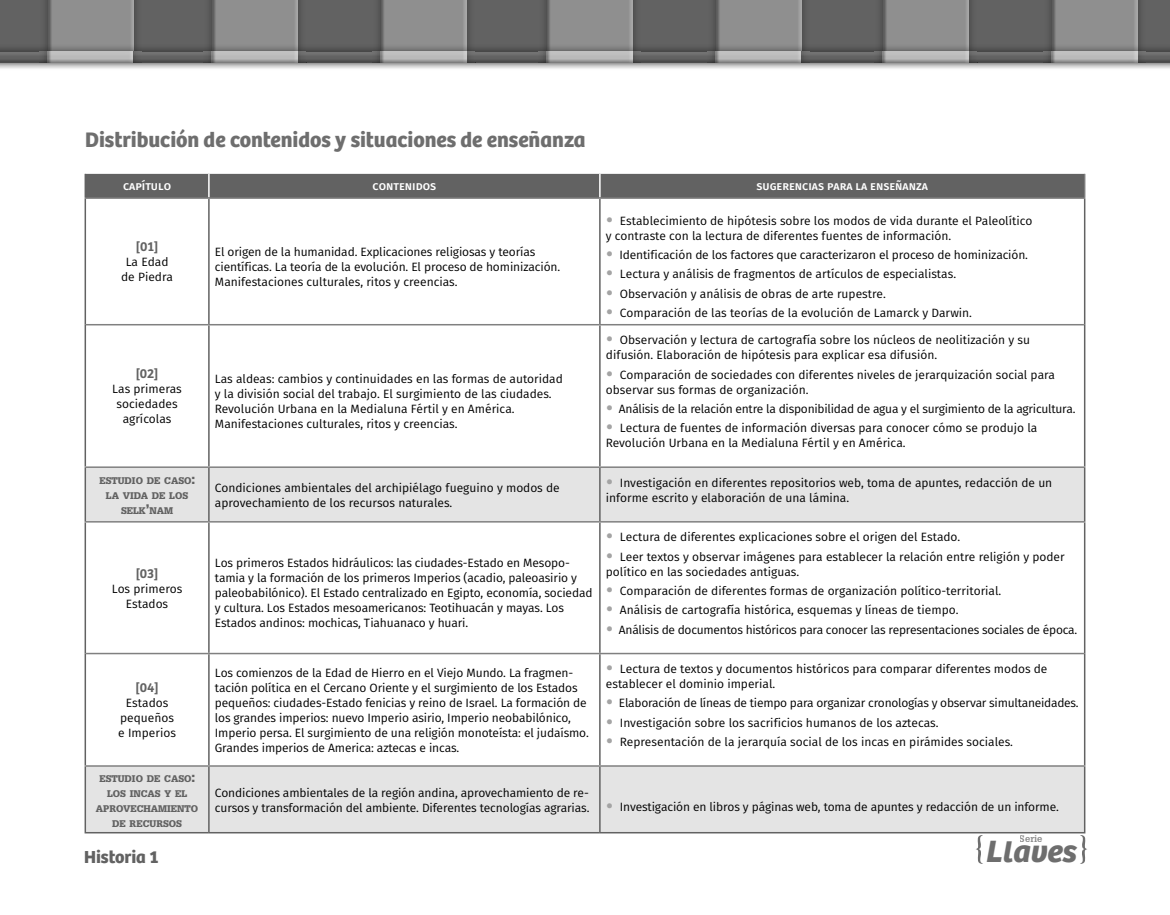
<style>
.page{position:relative;width:1170px;height:915px;background:#fff}
.page>*{position:absolute;margin:0;border:0;box-sizing:border-box;transform-origin:0 0}
.t1{font:italic 700 31.95px "Bree";color:#6e6e6e}
.t2{font:700 21.75px "Bree";color:#6e6e6e}
.t3{font:700 18px "Bree";color:#626262}
.t4{font:600 13.5px "Bree";letter-spacing:-.005em;color:#626262}
.t5{font:12px/15px "Fira Sans";letter-spacing:-.01em;color:#000}
.t6{font:500 12px "Fira Sans";color:#fff}
.t7{font:900 9.45px/15px "Glypha LT Std";color:#626262;text-align:center}
.t8{font:700 9.3px "Glypha LT Std";color:#6e6e6e}
.s1{font-size:24px;color:#a4a4a4}
.s2{font-size:13.5px}
.s3{font-size:29.7px}
</style>
<div class="page">
<svg style="left:976px;top:835px;width:7px;height:29px"></svg>
<svg style="left:1080px;top:835px;width:7px;height:29px"></svg>
<svg style="left:86px;top:468px;width:997px;height:363px"></svg>
<hr style="left:208px;top:199px;width:2px;height:125px;background:#626262">
<hr style="left:599px;top:199px;width:1px;height:125px;background:#626262">
<hr style="left:208px;top:325px;width:2px;height:141px;background:#626262">
<hr style="left:599px;top:325px;width:1px;height:141px;background:#626262">
<hr style="left:85px;top:197px;width:124px;height:2px;background:#808080">
<hr style="left:209px;top:197px;width:391px;height:2px;background:#808080">
<hr style="left:600px;top:197px;width:485px;height:2px;background:#808080">
<hr style="left:1083px;top:199px;width:2px;height:125px;background:#626262">
<hr style="left:1083px;top:324px;width:2px;height:142px;background:#626262">
<hr style="left:1083px;top:522px;width:2px;height:131px;background:#626262">
<hr style="left:86px;top:324px;width:123px;height:1px;background:#808080">
<hr style="left:209px;top:324px;width:391px;height:1px;background:#808080">
<hr style="left:600px;top:324px;width:483px;height:1px;background:#808080">
<hr style="left:208px;top:468px;width:2px;height:53px;background:#626262">
<hr style="left:599px;top:468px;width:1px;height:53px;background:#626262">
<hr style="left:1083px;top:174px;width:2px;height:23px;background:#7e7e7e">
<hr style="left:85px;top:199px;width:1px;height:125px;background:#626262">
<hr style="left:85px;top:324px;width:1px;height:142px;background:#626262">
<hr style="left:85px;top:522px;width:1px;height:131px;background:#626262">
<hr style="left:208px;top:522px;width:2px;height:130px;background:#626262">
<hr style="left:599px;top:522px;width:1px;height:130px;background:#626262">
<hr style="left:85px;top:653px;width:1px;height:112px;background:#626262">
<hr style="left:86px;top:652px;width:123px;height:2px;background:#808080">
<hr style="left:209px;top:652px;width:391px;height:2px;background:#808080">
<hr style="left:600px;top:652px;width:483px;height:2px;background:#808080">
<hr style="left:208px;top:654px;width:2px;height:111px;background:#626262">
<hr style="left:599px;top:654px;width:1px;height:111px;background:#626262">
<hr style="left:1083px;top:653px;width:2px;height:112px;background:#626262">
<hr style="left:85px;top:466px;width:124px;height:2px;background:#808080">
<hr style="left:209px;top:466px;width:391px;height:2px;background:#808080">
<hr style="left:600px;top:466px;width:485px;height:2px;background:#808080">
<hr style="left:85px;top:521px;width:124px;height:1px;background:#808080">
<hr style="left:209px;top:521px;width:391px;height:1px;background:#808080">
<hr style="left:600px;top:521px;width:485px;height:1px;background:#808080">
<hr style="left:85px;top:468px;width:1px;height:53px;background:#626262">
<hr style="left:1083px;top:468px;width:2px;height:53px;background:#626262">
<svg style="left:85px;top:173px;width:999px;height:25px;background:#686868"></svg>
<hr style="left:85px;top:765px;width:124px;height:1px;background:#808080">
<hr style="left:85px;top:766px;width:1px;height:65px;background:#626262">
<hr style="left:85px;top:831px;width:124px;height:2px;background:#626262">
<hr style="left:209px;top:765px;width:391px;height:1px;background:#808080">
<hr style="left:208px;top:766px;width:2px;height:65px;background:#626262">
<hr style="left:209px;top:831px;width:391px;height:2px;background:#626262">
<hr style="left:600px;top:765px;width:485px;height:1px;background:#808080">
<hr style="left:599px;top:766px;width:1px;height:65px;background:#626262">
<hr style="left:1083px;top:766px;width:2px;height:65px;background:#626262">
<hr style="left:600px;top:831px;width:485px;height:2px;background:#626262">
<div style="left:0;top:0;width:1169px;height:63px;background:#000;opacity:.45"></div>
<div style="left:0;top:44px;width:1169px;height:27px;background:#000;opacity:.55"></div>
<div style="left:0;top:49px;width:1169px;height:14px;background:#000;opacity:.45"></div>
<h2 class="t2" style="left:85px;top:127px;width:502px">Distribución de contenidos y situaciones de enseñanza</h2>
<p class="t6" style="left:123px;top:178px;width:49px">capítulo</p>
<p class="t6" style="left:372px;top:178px;width:65px">contenidos</p>
<p class="t6" style="left:756px;top:178px;width:173px">sugerencias para la enseñanza</p>
<p class="t4" style="left:136px;top:239px;width:24px">[01]</p>
<p class="t5" style="left:121px;top:255px;width:53px;text-align:center">La Edad de Piedra</p>
<p class="t5" style="left:215px;top:245px;width:347px">El origen de la humanidad. Explicaciones religiosas y teorías científicas. La teoría de la evolución. El proceso de hominización.<br>Manifestaciones culturales, ritos y creencias.</p>
<p class="t4" style="left:136px;top:365px;width:24px">[02]</p>
<p class="t5" style="left:112px;top:382px;width:71px;text-align:center">Las primeras sociedades agrícolas</p>
<p class="t5" style="left:215px;top:372px;width:349px">Las aldeas: cambios y continuidades en las formas de autoridad y la división social del trabajo. El surgimiento de las ciudades.<br>Revolución Urbana en la Medialuna Fértil y en América.<br>Manifestaciones culturales, ritos y creencias.</p>
<p class="t5" style="left:606px;top:214px;width:428px"><span class="s1">•</span> Establecimiento de hipótesis sobre los modos de vida durante el Paleolítico y contraste con la lectura de diferentes fuentes de información.</p>
<p class="t5" style="left:606px;top:248px;width:423px"><span class="s1">•</span> Identificación de los factores que caracterizaron el proceso de hominización.</p>
<p class="t5" style="left:606px;top:267px;width:352px"><span class="s1">•</span> Lectura y análisis de fragmentos de artículos de especialistas.</p>
<p class="t5" style="left:606px;top:287px;width:281px"><span class="s1">•</span> Observación y análisis de obras de arte rupestre.</p>
<p class="t5" style="left:606px;top:306px;width:367px"><span class="s1">•</span> Comparación de las teorías de la evolución de Lamarck y Darwin.</p>
<p class="t5" style="left:606px;top:333px;width:425px"><span class="s1">•</span> Observación y lectura de cartografía sobre los núcleos de neolitización y su difusión. Elaboración de hipótesis para explicar esa difusión.</p>
<p class="t5" style="left:606px;top:367px;width:450px"><span class="s1">•</span> Comparación de sociedades con diferentes niveles de jerarquización social para observar sus formas de organización.</p>
<p class="t5" style="left:606px;top:402px;width:471px"><span class="s1">•</span> Análisis de la relación entre la disponibilidad de agua y el surgimiento de la agricultura.</p>
<p class="t5" style="left:606px;top:421px;width:433px"><span class="s1">•</span> Lectura de fuentes de información diversas para conocer cómo se produjo la<br>Revolución Urbana en la Medialuna Fértil y en América.</p>
<p class="t7" style="left:99px;top:473px;width:97px">ESTUDIO DE CASO<span class="s2">:<br></span>LA VIDA DE LOS<br>SELK<span class="s2">’</span>NAM</p>
<p class="t5" style="left:215px;top:480px;width:346px">Condiciones ambientales del archipiélago fueguino y modos de aprovechamiento de los recursos naturales.</p>
<p class="t5" style="left:606px;top:476px;width:448px"><span class="s1">•</span> Investigación en diferentes repositorios web, toma de apuntes, redacción de un informe escrito y elaboración de una lámina.</p>
<p class="t4" style="left:136px;top:565px;width:24px">[03]</p>
<p class="t5" style="left:112px;top:581px;width:72px;text-align:center">Los primeros<br>Estados</p>
<p class="t4" style="left:135px;top:679px;width:25px">[04]</p>
<p class="t5" style="left:118px;top:696px;width:59px;text-align:center">Estados pequeños e Imperios</p>
<p class="t7" style="left:96px;top:770px;width:104px">ESTUDIO DE CASO<span class="s2">:<br></span>LOS INCAS Y EL<br>APROVECHAMIENTO<br>DE RECURSOS</p>
<p class="t5" style="left:215px;top:556px;width:379px">Los primeros Estados hidráulicos: las ciudades-Estado en Mesopo&shy;tamia y la formación de los primeros Imperios (acadio, paleoasirio y paleobabilónico). El Estado centralizado en Egipto, economía, sociedad y cultura. Los Estados mesoamericanos: Teotihuacán y mayas. Los Estados andinos: mochicas, Tiahuanaco y huari.</p>
<p class="t5" style="left:606px;top:530px;width:356px"><span class="s1">•</span> Lectura de diferentes explicaciones sobre el origen del Estado.</p>
<p class="t5" style="left:606px;top:549px;width:460px"><span class="s1">•</span> Leer textos y observar imágenes para establecer la relación entre religión y poder político en las sociedades antiguas.</p>
<p class="t5" style="left:606px;top:584px;width:397px"><span class="s1">•</span> Comparación de diferentes formas de organización político-territorial.</p>
<p class="t5" style="left:606px;top:603px;width:354px"><span class="s1">•</span> Análisis de cartografía histórica, esquemas y líneas de tiempo.</p>
<p class="t5" style="left:606px;top:622px;width:473px"><span class="s1">•</span> Análisis de documentos históricos para conocer las representaciones sociales de época.</p>
<p class="t5" style="left:215px;top:666px;width:375px">Los comienzos de la Edad de Hierro en el Viejo Mundo. La fragmen&shy;tación política en el Cercano Oriente y el surgimiento de los Estados pequeños: ciudades-Estado fenicias y reino de Israel. La formación de los grandes imperios: nuevo Imperio asirio, Imperio neobabilónico, Imperio persa. El surgimiento de una religión monoteísta: el judaísmo.<br>Grandes imperios de America: aztecas e incas.</p>
<p class="t5" style="left:606px;top:662px;width:443px"><span class="s1">•</span> Lectura de textos y documentos históricos para comparar diferentes modos de establecer el dominio imperial.</p>
<p class="t5" style="left:606px;top:696px;width:474px"><span class="s1">•</span> Elaboración de líneas de tiempo para organizar cronologías y observar simultaneidades.</p>
<p class="t5" style="left:606px;top:715px;width:334px"><span class="s1">•</span> Investigación sobre los sacrificios humanos de los aztecas.</p>
<p class="t5" style="left:606px;top:735px;width:408px"><span class="s1">•</span> Representación de la jerarquía social de los incas en pirámides sociales.</p>
<p class="t5" style="left:215px;top:785px;width:845px">Condiciones ambientales de la región andina, aprovechamiento de re-<br>cursos y transformación del ambiente. Diferentes tecnologías agrarias. <span class="s1">•</span> Investigación en libros y páginas web, toma de apuntes y redacción de un informe.</p>
<p class="t8" style="left:1019px;top:832px;width:24px">Serie</p>
<h3 class="t3" style="left:84px;top:845px;width:76px">Historia 1</h3>
<h1 class="t1" style="left:985px;top:831px;width:92px">L<span class="s3">l</span>aves</h1>
</div>
